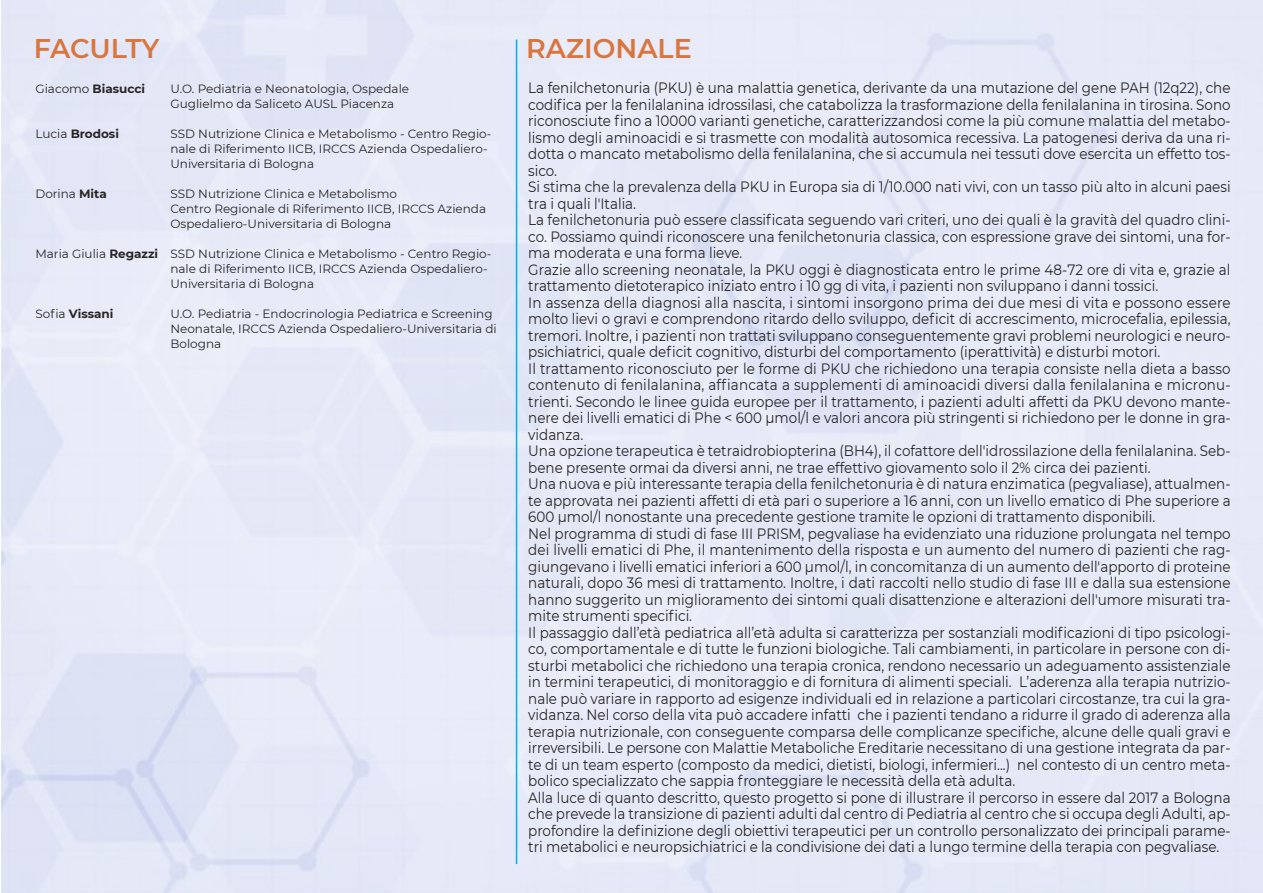
<style>
.page{position:relative;width:1263px;height:893px;background:#fff}
.page>*{position:absolute;margin:0;border:0;box-sizing:border-box;transform-origin:0 0}
.t1{font:600 27px "Montserrat";color:#d9753e}
.t2{font:15px/16.5px "Montserrat";color:#272526;text-align:justify;scale:.9 1}
.t3{font:12px/15px "Montserrat";color:#272526}
.t4{font:700 12px "Montserrat";color:#272526}
.s1{font-weight:400}
.s2{font-weight:700}
</style>
<div class="page">
<hr style="left:516px;top:40px;width:1px;height:824px;background:#00aded">
<p class="t1" style="left:34px;top:32px;width:127px">FACULTY</p>
<p class="t4" style="left:35px;top:81px;width:111px"><span class="s1">Giacomo</span> Biasucci</p>
<p class="t4" style="left:35px;top:126px;width:85px"><span class="s1">Lucia</span> Brodosi</p>
<p class="t3" style="left:35px;top:186px;width:73px">Dorina <span class="s2">Mita</span></p>
<p class="t3" style="left:35px;top:246px;width:124px">Maria Giulia <span class="s2">Regazzi</span></p>
<p class="t4" style="left:35px;top:306px;width:79px"><span class="s1">Sofia</span> Vissani</p>
<p class="t3" style="left:170px;top:81px;width:240px">U.O. Pediatria e Neonatologia, Ospedale</p>
<p class="t3" style="left:170px;top:96px;width:225px">Guglielmo da Saliceto AUSL Piacenza</p>
<p class="t3" style="left:170px;top:126px;width:323px">SSD Nutrizione Clinica e Metabolismo - Centro Regio&shy;nale di Riferimento IICB, IRCCS Azienda Ospedaliero-<br>Universitaria di Bologna</p>
<p class="t3" style="left:170px;top:186px;width:228px">SSD Nutrizione Clinica e Metabolismo</p>
<p class="t3" style="left:170px;top:201px;width:317px">Centro Regionale di Riferimento IICB, IRCCS Azienda<br>Ospedaliero-Universitaria di Bologna</p>
<p class="t3" style="left:170px;top:246px;width:323px">SSD Nutrizione Clinica e Metabolismo - Centro Regio&shy;nale di Riferimento IICB, IRCCS Azienda Ospedaliero-<br>Universitaria di Bologna</p>
<p class="t3" style="left:170px;top:306px;width:328px">U.O. Pediatria - Endocrinologia Pediatrica e Screening<br>Neonatale, IRCCS Azienda Ospedaliero-Universitaria di<br>Bologna</p>
<p class="t1" style="left:526px;top:32px;width:167px">RAZIONALE</p>
<p class="t2" style="left:528px;top:80px;width:782px">La fenilchetonuria (PKU) è una malattia genetica, derivante da una mutazione del gene PAH (12q22), che codifica per la fenilalanina idrossilasi, che catabolizza la trasformazione della fenilalanina in tirosina. Sono riconosciute fino a 10000 varianti genetiche, caratterizzandosi come la più comune malattia del metabo&shy;lismo degli aminoacidi e si trasmette con modalità autosomica recessiva. La patogenesi deriva da una ri&shy;dotta o mancato metabolismo della fenilalanina, che si accumula nei tessuti dove esercita un effetto tos&shy;sico.</p>
<p class="t2" style="left:528px;top:179px;width:782px">Si stima che la prevalenza della PKU in Europa sia di 1/10.000 nati vivi, con un tasso più alto in alcuni paesi tra i quali l'Italia.</p>
<p class="t2" style="left:528px;top:212px;width:782px">La fenilchetonuria può essere classificata seguendo vari criteri, uno dei quali è la gravità del quadro clini&shy;co. Possiamo quindi riconoscere una fenilchetonuria classica, con espressione grave dei sintomi, una for&shy;ma moderata e una forma lieve.</p>
<p class="t2" style="left:528px;top:261px;width:782px">Grazie allo screening neonatale, la PKU oggi è diagnosticata entro le prime 48-72 ore di vita e, grazie al trattamento dietoterapico iniziato entro i 10 gg di vita, i pazienti non sviluppano i danni tossici.</p>
<p class="t2" style="left:528px;top:294px;width:782px">In assenza della diagnosi alla nascita, i sintomi insorgono prima dei due mesi di vita e possono essere molto lievi o gravi e comprendono ritardo dello sviluppo, deficit di accrescimento, microcefalia, epilessia, tremori. Inoltre, i pazienti non trattati sviluppano conseguentemente gravi problemi neurologici e neuro&shy;psichiatrici, quale deficit cognitivo, disturbi del comportamento (iperattività) e disturbi motori.</p>
<p class="t2" style="left:528px;top:360px;width:782px">Il trattamento riconosciuto per le forme di PKU che richiedono una terapia consiste nella dieta a basso contenuto di fenilalanina, affiancata a supplementi di aminoacidi diversi dalla fenilalanina e micronu&shy;trienti. Secondo le linee guida europee per il trattamento, i pazienti adulti affetti da PKU devono mante&shy;nere dei livelli ematici di Phe &lt; 600 μmol/l e valori ancora più stringenti si richiedono per le donne in gra&shy;vidanza.</p>
<p class="t2" style="left:528px;top:443px;width:782px">Una opzione terapeutica è tetraidrobiopterina (BH4), il cofattore dell'idrossilazione della fenilalanina. Seb&shy;bene presente ormai da diversi anni, ne trae effettivo giovamento solo il 2% circa dei pazienti.</p>
<p class="t2" style="left:528px;top:476px;width:782px">Una nuova e più interessante terapia della fenilchetonuria è di natura enzimatica (pegvaliase), attualmen&shy;te approvata nei pazienti affetti di età pari o superiore a 16 anni, con un livello ematico di Phe superiore a 600 μmol/l nonostante una precedente gestione tramite le opzioni di trattamento disponibili.</p>
<p class="t2" style="left:528px;top:525px;width:782px">Nel programma di studi di fase III PRISM, pegvaliase ha evidenziato una riduzione prolungata nel tempo dei livelli ematici di Phe, il mantenimento della risposta e un aumento del numero di pazienti che rag&shy;giungevano i livelli ematici inferiori a 600 μmol/l, in concomitanza di un aumento dell'apporto di proteine naturali, dopo 36 mesi di trattamento. Inoltre, i dati raccolti nello studio di fase III e dalla sua estensione hanno suggerito un miglioramento dei sintomi quali disattenzione e alterazioni dell'umore misurati tra&shy;mite strumenti specifici.</p>
<p class="t2" style="left:528px;top:624px;width:782px">Il passaggio dall’età pediatrica all’età adulta si caratterizza per sostanziali modificazioni di tipo psicologi&shy;co, comportamentale e di tutte le funzioni biologiche. Tali cambiamenti, in particolare in persone con di&shy;sturbi metabolici che richiedono una terapia cronica, rendono necessario un adeguamento assistenziale in termini terapeutici, di monitoraggio e di fornitura di alimenti speciali. L’aderenza alla terapia nutrizio&shy;nale può variare in rapporto ad esigenze individuali ed in relazione a particolari circostanze, tra cui la gra&shy;vidanza. Nel corso della vita può accadere infatti che i pazienti tendano a ridurre il grado di aderenza alla terapia nutrizionale, con conseguente comparsa delle complicanze specifiche, alcune delle quali gravi e irreversibili. Le persone con Malattie Metaboliche Ereditarie necessitano di una gestione integrata da par&shy;te di un team esperto (composto da medici, dietisti, biologi, infermieri...) nel contesto di un centro meta&shy;bolico specializzato che sappia fronteggiare le necessità della età adulta.</p>
<p class="t2" style="left:528px;top:789px;width:782px">Alla luce di quanto descritto, questo progetto si pone di illustrare il percorso in essere dal 2017 a Bologna che prevede la transizione di pazienti adulti dal centro di Pediatria al centro che si occupa degli Adulti, ap&shy;profondire la definizione degli obiettivi terapeutici per un controllo personalizzato dei principali parame&shy;tri metabolici e neuropsichiatrici e la condivisione dei dati a lungo termine della terapia con pegvaliase.</p>
</div>
